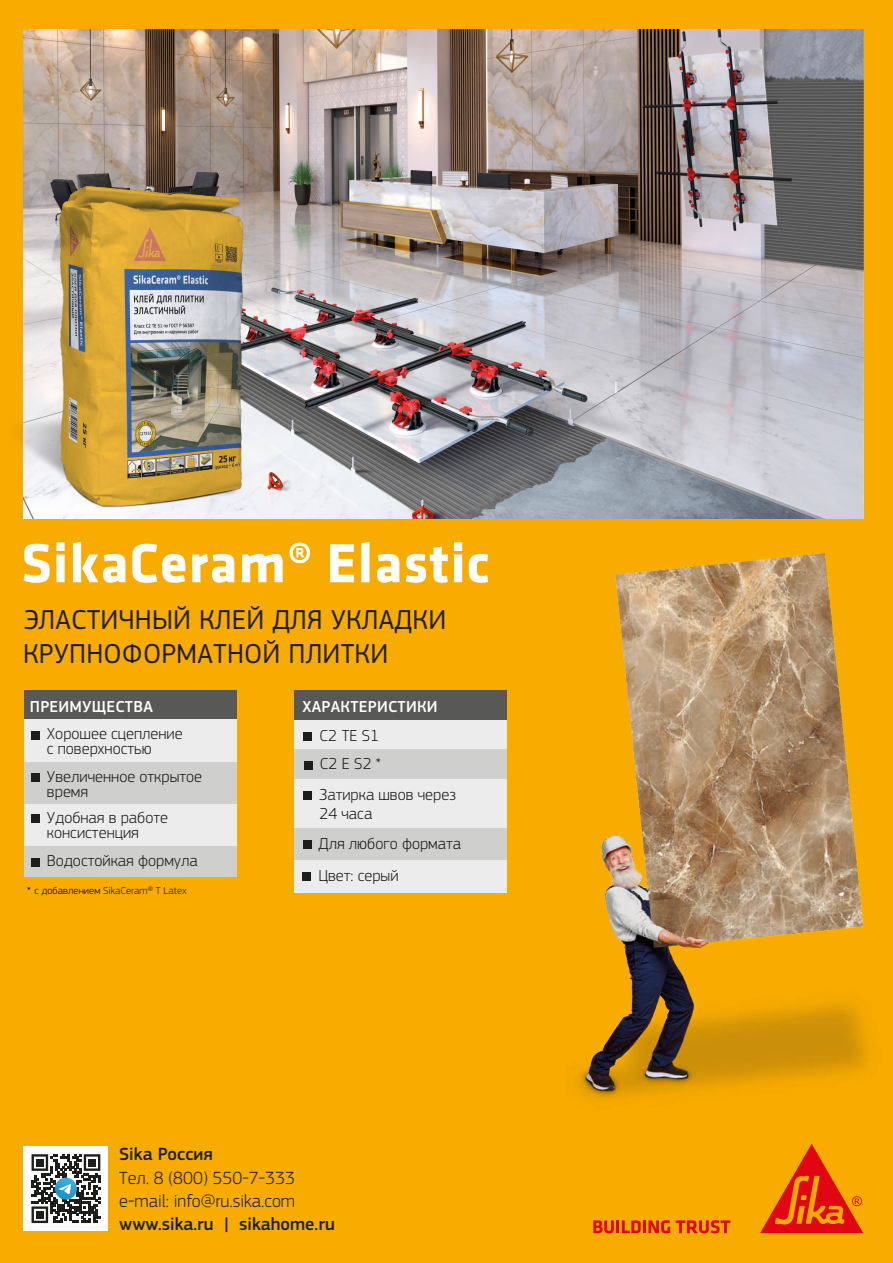
<style>
.page{position:relative;width:893px;height:1263px;background:#f8ac00}
.page>*{position:absolute;margin:0;border:0;box-sizing:border-box;transform-origin:0 0}
.t1{font:700 57px "Klavika";letter-spacing:.015em;color:#fff}
.t2{font:28.5px/34.2px "PF Square Sans Pro";letter-spacing:.005em;color:#1d1d1b}
.t3{font:300 18.3px/23.2px "PF Square Sans Pro";color:#1d1e1c}
.t4{font:500 18.3px "PF Square Sans Pro";color:#1d1e1c}
.t5{font:300 16.5px/15px "PF Square Sans Pro";color:#1d1e1c}
.t6{font:500 16.5px "PF Square Sans Pro";letter-spacing:.015em;color:#fff}
.t7{font:300 10.5px "PF Square Sans Pro";letter-spacing:.005em;color:#1d1e1c}
.s1{font-weight:400;color:#000}
.s2{color:#000}
</style>
<div class="page">
<svg style="left:593px;top:1220px;width:77px;height:13px"></svg>
<svg style="left:676px;top:1220px;width:54px;height:13px"></svg>
<svg style="left:760px;top:1144px;width:103px;height:89px"></svg>
<img style="left:577px;top:553px;width:291px;height:547px">
<img style="left:23px;top:29px;width:840px;height:489px">
<img style="left:19px;top:138px;width:289px;height:381px">
<div style="left:294px;top:691px;width:213px;height:29px;background:#585856"></div>
<div style="left:294px;top:720px;width:213px;height:29px;background:#edecec"></div>
<div style="left:304px;top:733px;width:8px;height:8px;background:#1d1e1c"></div>
<div style="left:294px;top:779px;width:213px;height:49px;background:#edecec"></div>
<div style="left:304px;top:791px;width:8px;height:9px;background:#1d1e1c"></div>
<div style="left:294px;top:828px;width:213px;height:33px;background:#cfcfce"></div>
<div style="left:303px;top:841px;width:8px;height:8px;background:#1d1e1c"></div>
<div style="left:294px;top:860px;width:213px;height:33px;background:#edecec"></div>
<div style="left:303px;top:872px;width:8px;height:8px;background:#1d1e1c"></div>
<div style="left:294px;top:749px;width:213px;height:30px;background:#cfcfce"></div>
<div style="left:304px;top:761px;width:8px;height:8px;background:#1d1e1c"></div>
<div style="left:24px;top:690px;width:212px;height:30px;background:#585856"></div>
<div style="left:24px;top:846px;width:212px;height:30px;background:#cfcfce"></div>
<div style="left:24px;top:803px;width:212px;height:43px;background:#edecec"></div>
<div style="left:24px;top:761px;width:212px;height:43px;background:#cfcfce"></div>
<div style="left:24px;top:719px;width:212px;height:43px;background:#edecec"></div>
<div style="left:31px;top:731px;width:8px;height:8px;background:#1d1e1c"></div>
<div style="left:31px;top:773px;width:8px;height:8px;background:#1d1e1c"></div>
<div style="left:31px;top:815px;width:8px;height:8px;background:#1d1e1c"></div>
<div style="left:31px;top:858px;width:8px;height:8px;background:#1d1e1c"></div>
<div style="left:24px;top:1146px;width:84px;height:85px;background:#fff"></div>
<svg style="left:32px;top:1154px;width:68px;height:69px"></svg>
<h1 class="t1" style="left:21px;top:522px;width:470px">SikaCeram® Elastic</h1>
<h2 class="t2" style="left:23px;top:603px;width:425px">ЭЛАСТИЧНЫЙ КЛЕЙ ДЛЯ УКЛАДКИ<br>КРУПНОФОРМАТНОЙ ПЛИТКИ</h2>
<p class="t6" style="left:302px;top:696px;width:137px">ХАРАКТЕРИСТИКИ</p>
<p class="t5" style="left:319px;top:728px;width:61px">C2 TE S1</p>
<p class="t6" style="left:30px;top:696px;width:124px">ПРЕИМУЩЕСТВА</p>
<p class="t5" style="left:47px;top:726px;width:137px">Хорошее сцепление с поверхностью</p>
<p class="t5" style="left:320px;top:756px;width:63px">C2 E S2 *</p>
<p class="t5" style="left:47px;top:768px;width:157px">Увеличенное открытое время</p>
<p class="t5" style="left:47px;top:810px;width:123px">Удобная в работе консистенция</p>
<p class="t5" style="left:47px;top:853px;width:152px">Водостойкая формула</p>
<p class="t7" style="left:27px;top:885px;width:161px"><span class="s1">*</span> <span class="s2">с добавлением</span> SikaCeram® T Latex</p>
<p class="t5" style="left:319px;top:784px;width:138px;line-height:19.8px">Затирка швов через<br>24 часа</p>
<p class="t5" style="left:318px;top:827px;width:144px;line-height:31.7px">Для любого формата<br>Цвет: серый</p>
<p class="t4" style="left:119px;top:1143px;width:95px">Sika Россия</p>
<p class="t3" style="left:119px;top:1166px;width:177px">Тел. 8 (800) 550-7-333 e-mail: info@ru.sika.com</p>
<p class="t4" style="left:119px;top:1213px;width:217px">www.sika.ru | sikahome.ru</p>
</div>
